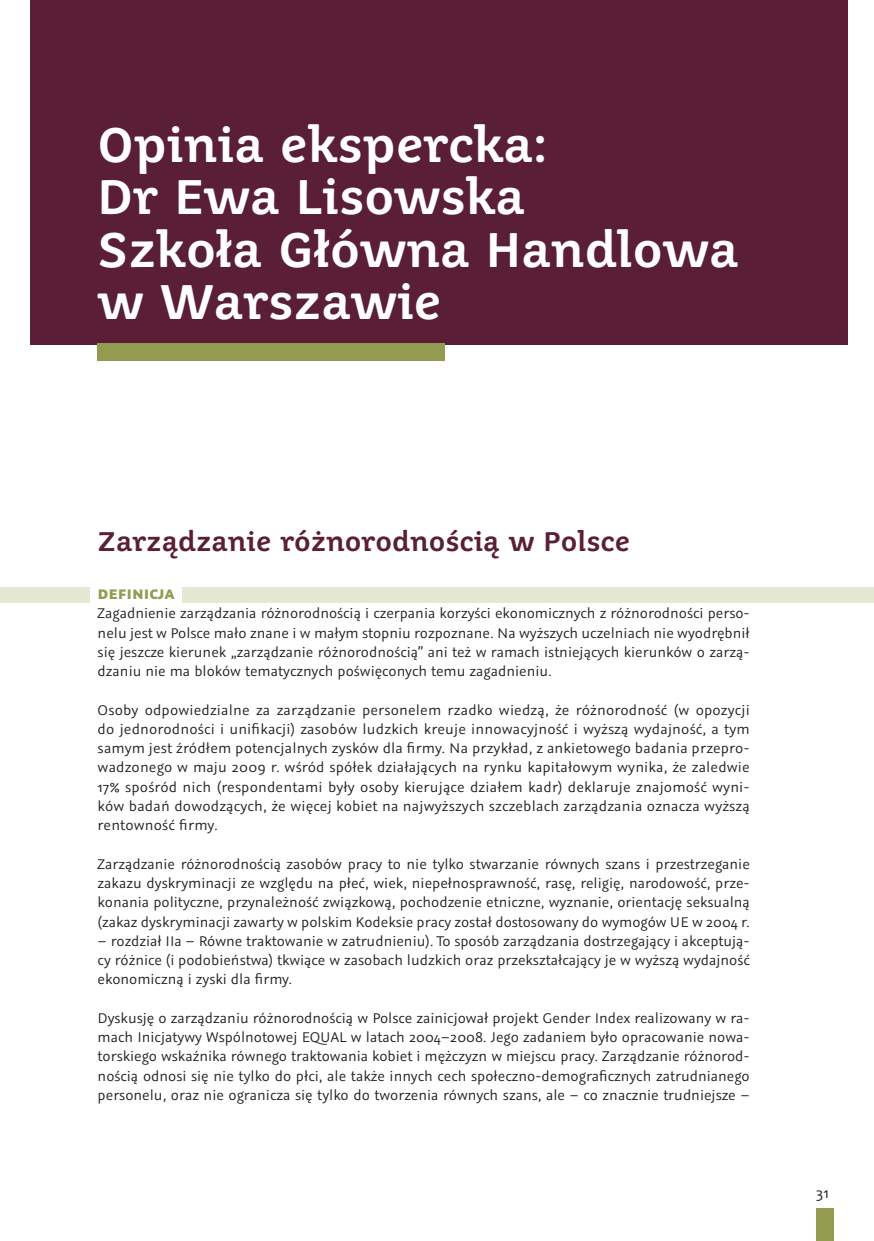
<style>
.page{position:relative;width:874px;height:1241px;background:#fff}
.page>*{position:absolute;margin:0;border:0;box-sizing:border-box;transform-origin:0 0}
.t1{font:700 47.25px/52.5px "Juvenis";color:#fff}
.t2{font:700 26.25px "Juvenis";color:#5a1f36}
.t3{font:700 19.25px "Graublau Sans";color:#939b50}
.t4{font:16.62px "Graublau Sans";color:#231f20}
.t5{font:15.75px/19.2px "Graublau Sans";color:#231f20;text-align:justify}
</style>
<div class="page">
<div style="left:30px;top:0;width:817px;height:344px;background:#5a1f36"></div>
<div style="left:98px;top:344px;width:347px;height:17px;background:#939b50"></div>
<div style="left:815px;top:1208px;width:18px;height:32px;background:#939b50"></div>
<div style="left:0;top:587px;width:89px;height:16px;background:#e5e8d2"></div>
<div style="left:182px;top:587px;width:691px;height:16px;background:#e5e8d2"></div>
<h1 class="t1" style="left:98px;top:119px;width:642px">Opinia ekspercka:<br>Dr Ewa Lisowska<br>Szkoła Główna Handlowa w Warszawie</h1>
<h2 class="t2" style="left:98px;top:524px;width:533px">Zarządzanie różnorodnością w Polsce</h2>
<p class="t3" style="left:98px;top:581px;width:78px">definicja</p>
<p class="t5" style="left:98px;top:603px;width:653px">Zagadnienie zarządzania różnorodnością i czerpania korzyści ekonomicznych z różnorodności perso&shy;nelu jest w Polsce mało znane i w małym stopniu rozpoznane. Na wyższych uczelniach nie wyodrębnił się jeszcze kierunek „zarządzanie różnorodnością” ani też w ramach istniejących kierunków o zarzą&shy;dzaniu nie ma bloków tematycznych poświęconych temu zagadnieniu.</p>
<p class="t5" style="left:98px;top:700px;width:653px">Osoby odpowiedzialne za zarządzanie personelem rzadko wiedzą, że różnorodność (w opozycji do jednorodności i unifikacji) zasobów ludzkich kreuje innowacyjność i wyższą wydajność, a tym samym jest źródłem potencjalnych zysków dla firmy. Na przykład, z ankietowego badania przepro&shy;wadzonego w maju 2009 r. wśród spółek działających na rynku kapitałowym wynika, że zaledwie 17% spośród nich (respondentami były osoby kierujące działem kadr) deklaruje znajomość wyni&shy;ków badań dowodzących, że więcej kobiet na najwyższych szczeblach zarządzania oznacza wyższą rentowność firmy.</p>
<p class="t5" style="left:98px;top:854px;width:653px">Zarządzanie różnorodnością zasobów pracy to nie tylko stwarzanie równych szans i przestrzeganie zakazu dyskryminacji ze względu na płeć, wiek, niepełnosprawność, rasę, religię, narodowość, prze&shy;konania polityczne, przynależność związkową, pochodzenie etniczne, wyznanie, orientację seksualną (zakaz dyskryminacji zawarty w polskim Kodeksie pracy został dostosowany do wymogów UE w 2004 r.</p>
<p class="t5" style="left:98px;top:931px;width:653px">– rozdział IIa – Równe traktowanie w zatrudnieniu). To sposób zarządzania dostrzegający i akceptują&shy;cy różnice (i podobieństwa) tkwiące w zasobach ludzkich oraz przekształcający je w wyższą wydajność ekonomiczną i zyski dla firmy.</p>
<p class="t5" style="left:98px;top:1008px;width:653px">Dyskusję o zarządzaniu różnorodnością w Polsce zainicjował projekt Gender Index realizowany w ra&shy;mach Inicjatywy Wspólnotowej EQUAL w latach 2004–2008. Jego zadaniem było opracowanie nowa&shy;torskiego wskaźnika równego traktowania kobiet i mężczyzn w miejscu pracy. Zarządzanie różnorod&shy;nością odnosi się nie tylko do płci, ale także innych cech społeczno-demograficznych zatrudnianego personelu, oraz nie ogranicza się tylko do tworzenia równych szans, ale – co znacznie trudniejsze –</p>
<p class="t4" style="left:815px;top:1183px;width:14px">31</p>
</div>
